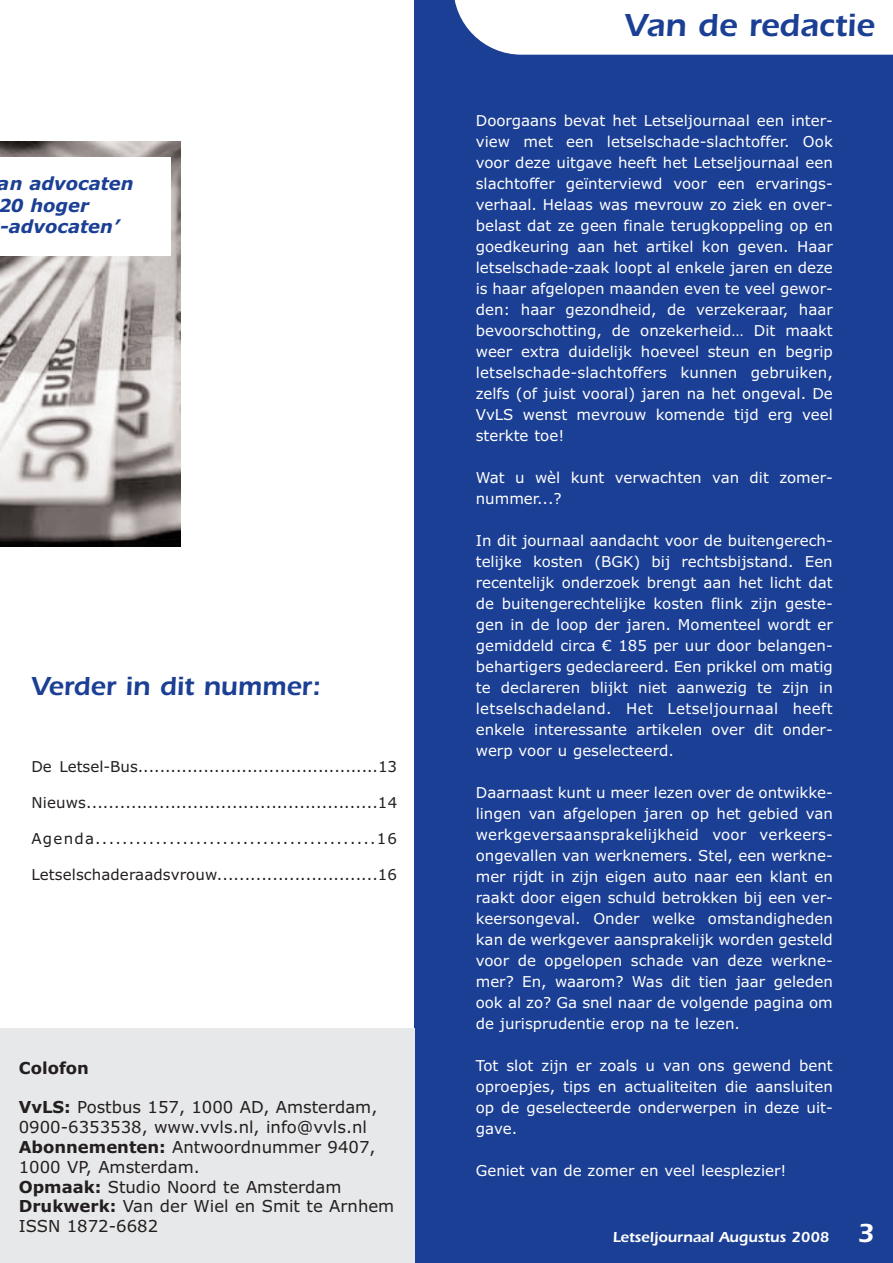
<style>
.page{position:relative;width:893px;height:1263px;background:#fff}
.page>*{position:absolute;margin:0;border:0;box-sizing:border-box;transform-origin:0 0}
.t1{font:600 33px "Itc Eras";color:#1b3f94}
.t2{font:600 27px "Itc Eras";color:#1b3f94}
.t3{font:italic 700 18px/21.6px "Verdana";color:#1b3f94}
.t4{font:16.5px/19.8px "Verdana";color:#231f20}
.t5{font:700 16.5px "Verdana";color:#231f20}
.t6{font:15px/21px "Verdana";color:#fff;text-align:justify}
.t7{font:15px "Verdana";letter-spacing:.005em;color:#231f20}
.t8{font:15px "Verdana";letter-spacing:.085em;color:#231f20}
.t9{font:600 15px "Itc Eras";color:#fff}
.s1{font-weight:700}
.s2{font-size:27px}
</style>
<div class="page">
<img style="left:0;top:142px;width:180px;height:405px">
<div style="left:415px;top:1px;width:478px;height:1262px;background:#1b3f94"></div>
<div style="left:453px;top:0;width:440px;height:55px;background:#fff"></div>
<div style="left:1px;top:1029px;width:414px;height:234px;background:#e7e8e9"></div>
<div style="left:0;top:157px;width:171px;height:99px;background:#fff"></div>
<p class="t3" style="left:-2px;top:174px;width:137px">an advocaten<br>20 hoger -advocaten’</p>
<h2 class="t2" style="left:31px;top:677px;width:291px">Verder in dit nummer:</h2>
<p class="t7" style="left:31px;top:760px;width:367px">De Letsel-Bus............................................13</p>
<p class="t7" style="left:31px;top:796px;width:367px">Nieuws....................................................14</p>
<p class="t8" style="left:31px;top:832px;width:367px">Agenda..........................................16</p>
<p class="t7" style="left:31px;top:868px;width:367px">Letselschaderaadsvrouw.............................16</p>
<p class="t5" style="left:19px;top:1061px;width:72px">Colofon</p>
<p class="t4" style="left:19px;top:1099px;width:377px"><span class="s1">VvLS:</span> Postbus 157, 1000 AD, Amsterdam,<br>0900-6353538, www.vvls.nl, info@vvls.nl<br><span class="s1">Abonnementen:</span> Antwoordnummer 9407,<br>1000 VP, Amsterdam.<br><span class="s1">Opmaak:</span> Studio Noord te Amsterdam<br><span class="s1">Drukwerk:</span> Van der Wiel en Smit te Arnhem<br>ISSN 1872-6682</p>
<h1 class="t1" style="left:625px;top:14px;width:251px">Van de redactie</h1>
<p class="t6" style="left:476px;top:111px;width:359px">Doorgaans bevat het Letseljournaal een inter&shy;view met een letselschade-slachtoffer. Ook voor deze uitgave heeft het Letseljournaal een slachtoffer geïnterviewd voor een ervarings&shy;verhaal. Helaas was mevrouw zo ziek en over&shy;belast dat ze geen finale terugkoppeling op en goedkeuring aan het artikel kon geven. Haar letselschade-zaak loopt al enkele jaren en deze is haar afgelopen maanden even te veel gewor&shy;den: haar gezondheid, de verzekeraar, haar bevoorschotting, de onzekerheid… Dit maakt weer extra duidelijk hoeveel steun en begrip letselschade-slachtoffers kunnen gebruiken, zelfs (of juist vooral) jaren na het ongeval. De VvLS wenst mevrouw komende tijd erg veel sterkte toe!</p>
<p class="t6" style="left:476px;top:468px;width:359px">Wat u wèl kunt verwachten van dit zomer&shy;nummer...?</p>
<p class="t6" style="left:476px;top:531px;width:359px">In dit journaal aandacht voor de buitengerech&shy;telijke kosten (BGK) bij rechtsbijstand. Een recentelijk onderzoek brengt aan het licht dat de buitengerechtelijke kosten flink zijn geste&shy;gen in de loop der jaren. Momenteel wordt er gemiddeld circa € 185 per uur door belangen&shy;behartigers gedeclareerd. Een prikkel om matig te declareren blijkt niet aanwezig te zijn in letselschadeland. Het Letseljournaal heeft enkele interessante artikelen over dit onder&shy;werp voor u geselecteerd.</p>
<p class="t6" style="left:476px;top:783px;width:359px">Daarnaast kunt u meer lezen over de ontwikke&shy;lingen van afgelopen jaren op het gebied van werkgeversaansprakelijkheid voor verkeers&shy;ongevallen van werknemers. Stel, een werkne&shy;mer rijdt in zijn eigen auto naar een klant en raakt door eigen schuld betrokken bij een ver&shy;keersongeval. Onder welke omstandigheden kan de werkgever aansprakelijk worden gesteld voor de opgelopen schade van deze werkne&shy;mer? En, waarom? Was dit tien jaar geleden ook al zo? Ga snel naar de volgende pagina om de jurisprudentie erop na te lezen.</p>
<p class="t6" style="left:476px;top:1056px;width:359px">Tot slot zijn er zoals u van ons gewend bent oproepjes, tips en actualiteiten die aansluiten op de geselecteerde onderwerpen in deze uit&shy;gave.</p>
<p class="t6" style="left:476px;top:1161px;width:312px">Geniet van de zomer en veel leesplezier!</p>
<p class="t9" style="left:613px;top:1232px;width:264px">Letseljournaal Augustus 2008 <span class="s2">3</span></p>
</div>
